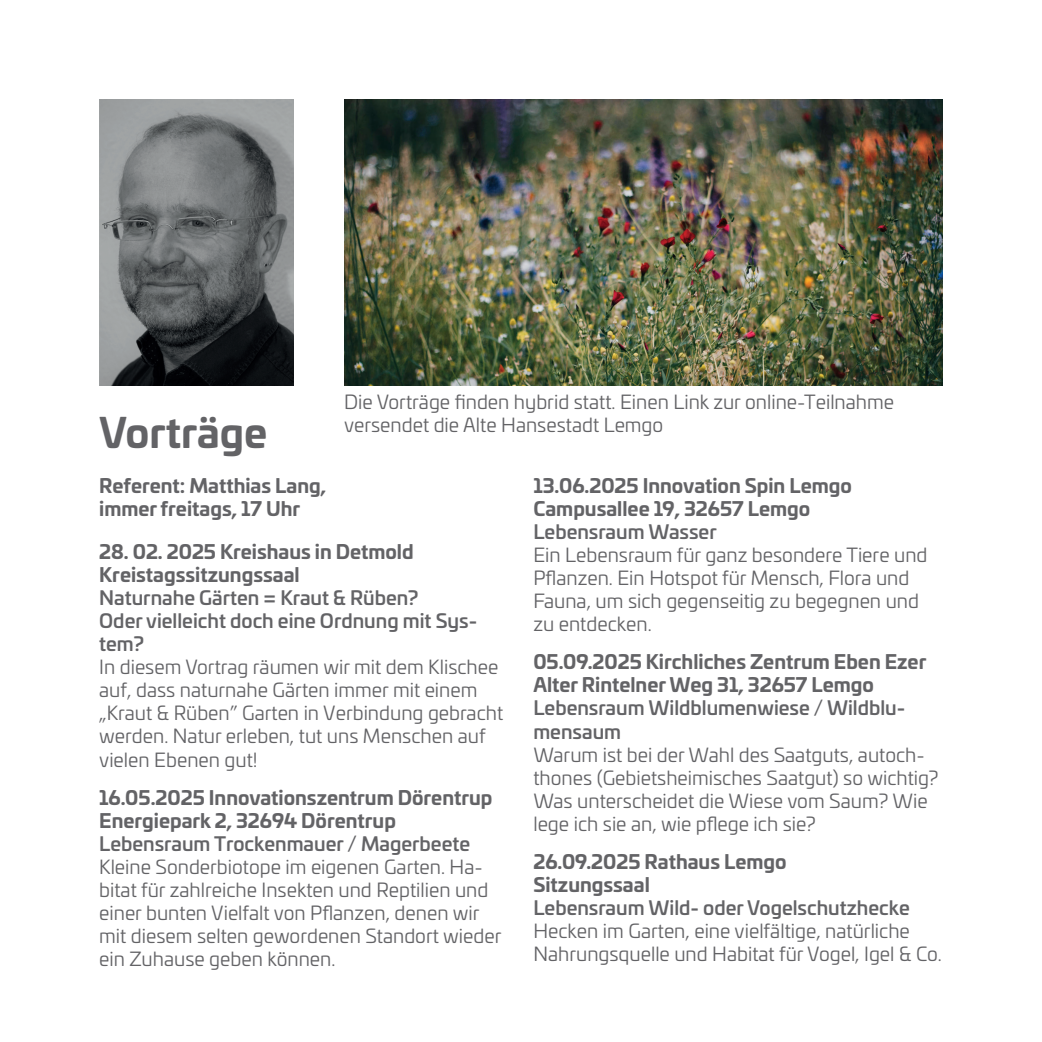
<style>
.page{position:relative;width:1042px;height:1042px;background:#fff}
.page>*{position:absolute;margin:0;border:0;box-sizing:border-box;transform-origin:0 0}
.t1{font:700 40.25px "Univia Pro";color:#636366}
.t2{font:19.25px/23.1px "Univia Pro";color:#636366}
.t3{font:700 19.25px/23.1px "Univia Pro";color:#636366}
.t4{font:500 19.25px/23.1px "Univia Pro";color:#636366}
</style>
<div class="page">
<img style="left:344px;top:99px;width:599px;height:287px">
<img style="left:100px;top:99px;width:194px;height:287px">
<p class="t2" style="left:344px;top:390px;width:551px">Die Vorträge finden hybrid statt. Einen Link zur online-Teilnahme versendet die Alte Hansestadt Lemgo</p>
<h1 class="t1" style="left:99px;top:400px;width:170px">Vorträge</h1>
<p class="t3" style="left:99px;top:472px;width:228px">Referent: Matthias Lang, immer freitags, 17 Uhr</p>
<p class="t3" style="left:99px;top:538px;width:316px">28. 02. 2025 Kreishaus in Detmold<br>Kreistagssitzungssaal</p>
<p class="t4" style="left:99px;top:585px;width:379px">Naturnahe Gärten = Kraut &amp; Rüben?<br>Oder vielleicht doch eine Ordnung mit Sys&shy;tem?</p>
<p class="t2" style="left:99px;top:655px;width:405px">In diesem Vortrag räumen wir mit dem Klischee auf, dass naturnahe Gärten immer mit einem „Kraut &amp; Rüben” Garten in Verbindung gebracht werden. Natur erleben, tut uns Menschen auf vielen Ebenen gut!</p>
<p class="t3" style="left:99px;top:784px;width:395px">16.05.2025 Innovationszentrum Dörentrup<br>Energiepark 2, 32694 Dörentrup</p>
<p class="t4" style="left:99px;top:831px;width:372px">Lebensraum Trockenmauer / Magerbeete</p>
<p class="t2" style="left:99px;top:854px;width:404px">Kleine Sonderbiotope im eigenen Garten. Ha&shy;bitat für zahlreiche Insekten und Reptilien und einer bunten Vielfalt von Pflanzen, denen wir mit diesem selten gewordenen Standort wieder ein Zuhause geben können.</p>
<p class="t3" style="left:533px;top:472px;width:320px">13.06.2025 Innovation Spin Lemgo<br>Campusallee 19, 32657 Lemgo</p>
<p class="t4" style="left:533px;top:519px;width:185px">Lebensraum Wasser</p>
<p class="t2" style="left:533px;top:542px;width:396px">Ein Lebensraum für ganz besondere Tiere und Pflanzen. Ein Hotspot für Mensch, Flora und Fauna, um sich gegenseitig zu begegnen und zu entdecken.</p>
<p class="t3" style="left:533px;top:649px;width:394px">05.09.2025 Kirchliches Zentrum Eben Ezer<br>Alter Rintelner Weg 31, 32657 Lemgo</p>
<p class="t4" style="left:533px;top:695px;width:373px">Lebensraum Wildblumenwiese / Wildblu&shy;mensaum</p>
<p class="t2" style="left:533px;top:742px;width:406px">Warum ist bei der Wahl des Saatguts, autoch&shy;thones (Gebietsheimisches Saatgut) so wichtig?<br>Was unterscheidet die Wiese vom Saum? Wie lege ich sie an, wie pflege ich sie?</p>
<p class="t3" style="left:533px;top:848px;width:255px">26.09.2025 Rathaus Lemgo<br>Sitzungssaal</p>
<p class="t4" style="left:533px;top:895px;width:378px">Lebensraum Wild- oder Vogelschutzhecke</p>
<p class="t2" style="left:533px;top:919px;width:410px">Hecken im Garten, eine vielfältige, natürliche<br>Nahrungsquelle und Habitat für Vogel, Igel &amp; Co.</p>
</div>
